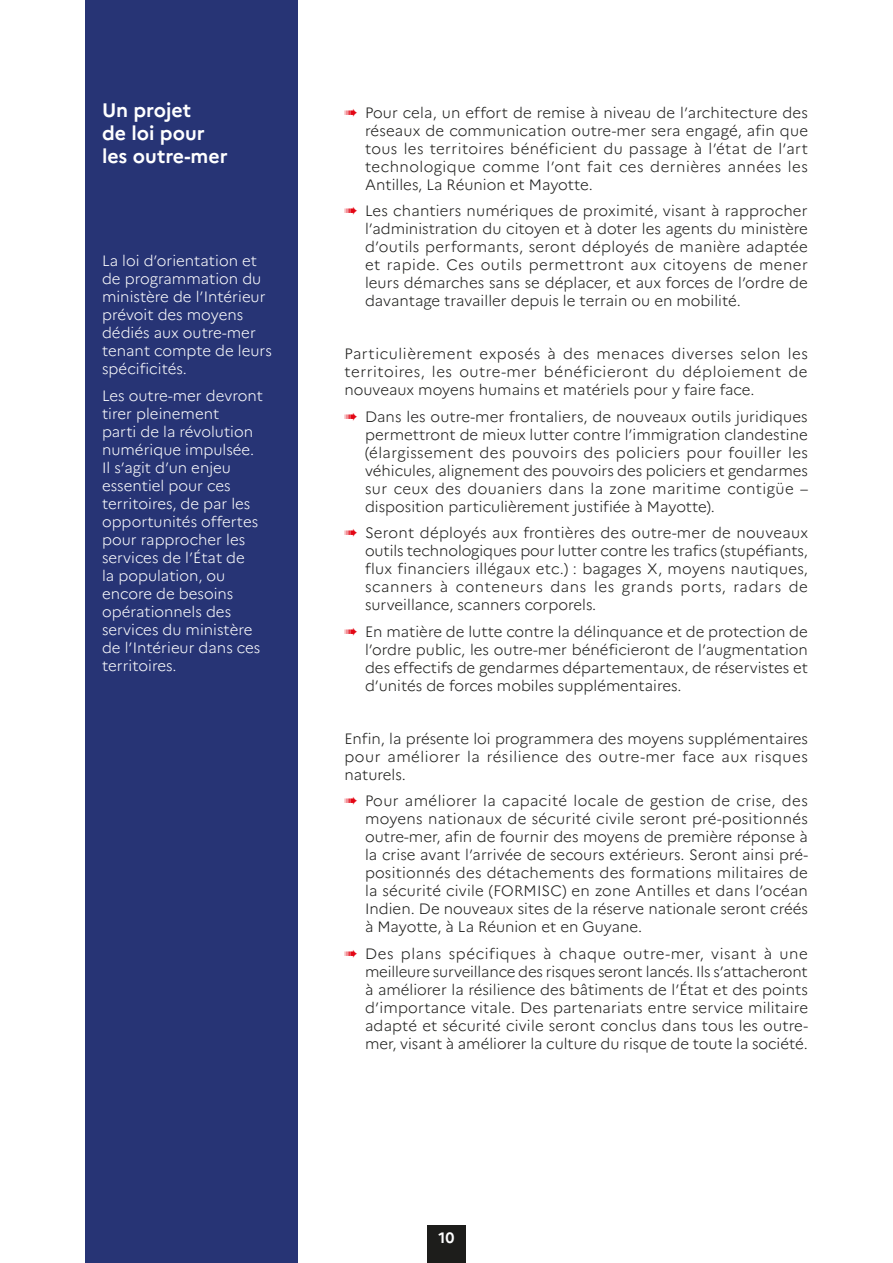
<style>
.page{position:relative;width:893px;height:1263px;background:#fff}
.page>*{position:absolute;margin:0;border:0;box-sizing:border-box;transform-origin:0 0}
.titre_bandeau{font:700 19.5px/23.4px "Marianne";color:#fff}
.Texte{font:300 15px/18px "Marianne";color:#1d1d1b;text-align:justify}
.chapo_bandeau{font:300 15px/18px "Marianne";color:#fff}
.t1{font:700 15px "Marianne";color:#fff}
.s1{color:#e30614}
</style>
<div class="page">
<div style="left:427px;top:1225px;width:39px;height:38px;background:#1d1d1b"></div>
<div style="left:85px;top:0;width:213px;height:1263px;background:#273475"></div>
<p class="titre_bandeau" style="left:102px;top:98px;width:127px">Un projet<br>de loi pour les outre-mer</p>
<p class="chapo_bandeau" style="left:102px;top:252px;width:171px">La loi d’orientation et de programmation du ministère de l’Intérieur prévoit des moyens dédiés aux outre-mer tenant compte de leurs spécificités.</p>
<p class="chapo_bandeau" style="left:102px;top:387px;width:162px">Les outre-mer devront tirer pleinement<br>parti de la révolution numérique impulsée.<br>Il s’agit d’un enjeu essentiel pour ces territoires, de par les opportunités offertes pour rapprocher les services de l’État de<br>la population, ou encore de besoins opérationnels des services du ministère de l’Intérieur dans ces territoires.</p>
<p class="Texte" style="left:365px;top:103px;width:445px;text-indent:-21px"><span class="s1">➠</span> Pour cela, un effort de remise à niveau de l’architecture des réseaux de communication outre-mer sera engagé, afin que tous les territoires bénéficient du passage à l’état de l’art technologique comme l’ont fait ces dernières années les Antilles, La Réunion et Mayotte.</p>
<p class="Texte" style="left:365px;top:202px;width:444px;text-indent:-21px"><span class="s1">➠</span> Les chantiers numériques de proximité, visant à rapprocher l’administration du citoyen et à doter les agents du ministère d’outils performants, seront déployés de manière adaptée et rapide. Ces outils permettront aux citoyens de mener leurs démarches sans se déplacer, et aux forces de l’ordre de davantage travailler depuis le terrain ou en mobilité.</p>
<p class="Texte" style="left:344px;top:345px;width:465px">Particulièrement exposés à des menaces diverses selon les territoires, les outre-mer bénéficieront du déploiement de nouveaux moyens humains et matériels pour y faire face.</p>
<p class="Texte" style="left:365px;top:407px;width:445px;text-indent:-21px"><span class="s1">➠</span> Dans les outre-mer frontaliers, de nouveaux outils juridiques permettront de mieux lutter contre l’immigration clandestine (élargissement des pouvoirs des policiers pour fouiller les véhicules, alignement des pouvoirs des policiers et gendarmes sur ceux des douaniers dans la zone maritime contigüe – disposition particulièrement justifiée à Mayotte).</p>
<p class="Texte" style="left:365px;top:524px;width:444px;text-indent:-21px"><span class="s1">➠</span> Seront déployés aux frontières des outre-mer de nouveaux outils technologiques pour lutter contre les trafics (stupéfiants, flux financiers illégaux etc.) : bagages X, moyens nautiques, scanners à conteneurs dans les grands ports, radars de surveillance, scanners corporels.</p>
<p class="Texte" style="left:365px;top:622px;width:444px;text-indent:-21px"><span class="s1">➠</span> En matière de lutte contre la délinquance et de protection de l’ordre public, les outre-mer bénéficieront de l’augmentation des effectifs de gendarmes départementaux, de réservistes et d’unités de forces mobiles supplémentaires.</p>
<p class="Texte" style="left:344px;top:729px;width:465px">Enfin, la présente loi programmera des moyens supplémentaires pour améliorer la résilience des outre-mer face aux risques naturels.</p>
<p class="Texte" style="left:365px;top:792px;width:444px;text-indent:-21px"><span class="s1">➠</span> Pour améliorer la capacité locale de gestion de crise, des moyens nationaux de sécurité civile seront pré-positionnés outre-mer, afin de fournir des moyens de première réponse à la crise avant l’arrivée de secours extérieurs. Seront ainsi pré&shy;positionnés des détachements des formations militaires de la sécurité civile (FORMISC) en zone Antilles et dans l’océan Indien. De nouveaux sites de la réserve nationale seront créés à Mayotte, à La Réunion et en Guyane.</p>
<p class="Texte" style="left:365px;top:944px;width:445px;text-indent:-21px"><span class="s1">➠</span> Des plans spécifiques à chaque outre-mer, visant à une meilleure surveillance des risques seront lancés. Ils s’attacheront à améliorer la résilience des bâtiments de l’État et des points d’importance vitale. Des partenariats entre service militaire adapté et sécurité civile seront conclus dans tous les outre&shy;mer, visant à améliorer la culture du risque de toute la société.</p>
<p class="t1" style="left:438px;top:1228px;width:17px">10</p>
</div>
